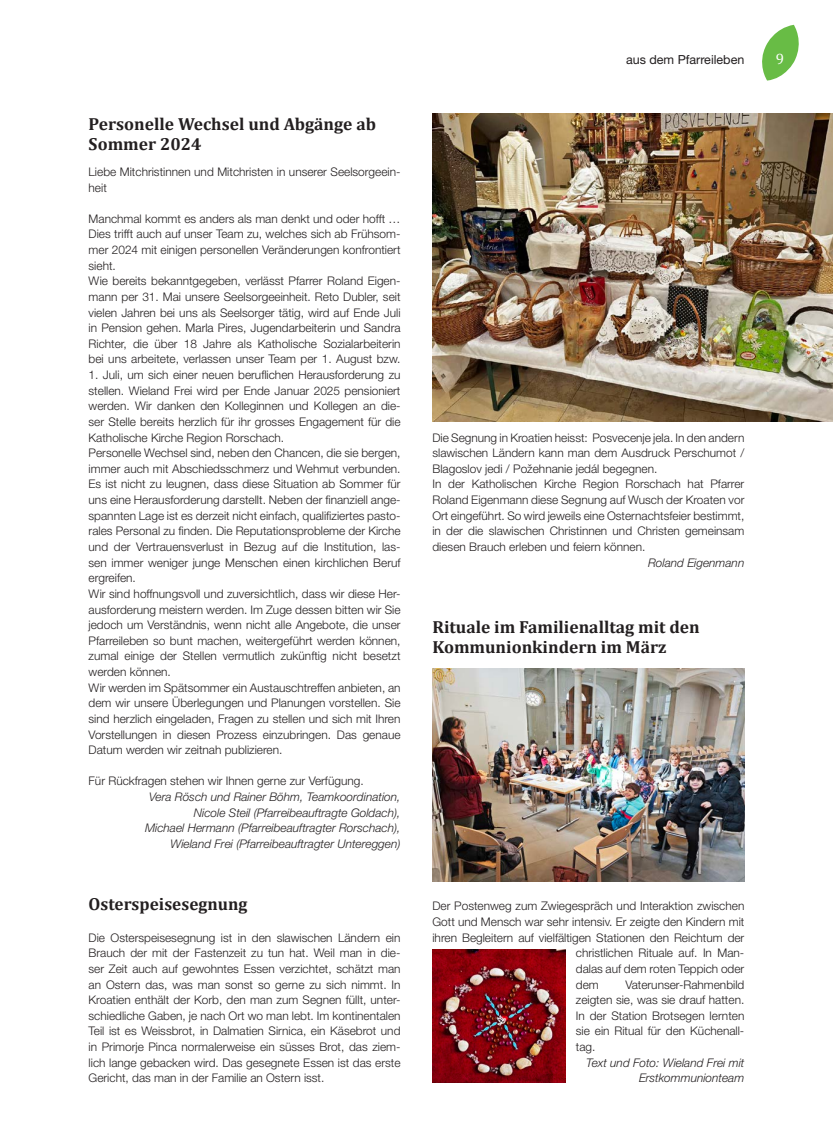
<style>
.page{position:relative;width:833px;height:1134px;background:#fff}
.page>*{position:absolute;margin:0;border:0;box-sizing:border-box;transform-origin:0 0}
.t1{font:700 17.5px/20px "Cambria";color:#231f20}
.t2{font:15px "Cambria";color:#fff}
.t3{font:12.5px "Helvetica Neue LT Std";color:#231f20}
.t4{font:300 11.88px/15.6px "Helvetica Neue LT Std";color:#231f20}
.t5{font:italic 300 11.88px/15.6px "Helvetica Neue LT Std";color:#231f20;text-align:right}
</style>
<div class="page">
<svg style="left:762px;top:25px;width:37px;height:56px"></svg>
<img style="left:432px;top:669px;width:312px;height:212px">
<img style="left:432px;top:113px;width:401px;height:308px">
<img style="left:432px;top:950px;width:133px;height:132px">
<h1 class="t1" style="left:89px;top:113px;width:289px">Personelle Wechsel und Abgänge ab<br>Sommer 2024</h1>
<p class="t4" style="left:89px;top:164px;width:313px">Liebe Mitchristinnen und Mitchristen in unserer Seelsorgeein&shy;heit</p>
<p class="t4" style="left:89px;top:210px;width:313px">Manchmal kommt es anders als man denkt und oder hofft … Dies trifft auch auf unser Team zu, welches sich ab Frühsom&shy;mer 2024 mit einigen personellen Veränderungen konfrontiert sieht.<br>Wie bereits bekanntgegeben, verlässt Pfarrer Roland Eigen&shy;mann per 31. Mai unsere Seelsorgeeinheit. Reto Dubler, seit vielen Jahren bei uns als Seelsorger tätig, wird auf Ende Juli in Pension gehen. Marla Pires, Jugendarbeiterin und Sandra Richter, die über 18 Jahre als Katholische Sozialarbeiterin bei uns arbeitete, verlassen unser Team per 1. August bzw.</p>
<p class="t4" style="left:89px;top:367px;width:313px">1. Juli, um sich einer neuen beruflichen Herausforderung zu stellen. Wieland Frei wird per Ende Januar 2025 pensioniert werden. Wir danken den Kolleginnen und Kollegen an die&shy;ser Stelle bereits herzlich für ihr grosses Engagement für die Katholische Kirche Region Rorschach.<br>Personelle Wechsel sind, neben den Chancen, die sie bergen, immer auch mit Abschiedsschmerz und Wehmut verbunden.<br>Es ist nicht zu leugnen, dass diese Situation ab Sommer für uns eine Herausforderung darstellt. Neben der finanziell ange&shy;spannten Lage ist es derzeit nicht einfach, qualifiziertes pasto&shy;rales Personal zu finden. Die Reputationsprobleme der Kirche und der Vertrauensverlust in Bezug auf die Institution, las&shy;sen immer weniger junge Menschen einen kirchlichen Beruf ergreifen.<br>Wir sind hoffnungsvoll und zuversichtlich, dass wir diese Her&shy;ausforderung meistern werden. Im Zuge dessen bitten wir Sie jedoch um Verständnis, wenn nicht alle Angebote, die unser Pfarreileben so bunt machen, weitergeführt werden können, zumal einige der Stellen vermutlich zukünftig nicht besetzt werden können.<br>Wir werden im Spätsommer ein Austauschtreffen anbieten, an dem wir unsere Überlegungen und Planungen vorstellen. Sie sind herzlich eingeladen, Fragen zu stellen und sich mit Ihren Vorstellungen in diesen Prozess einzubringen. Das genaue Datum werden wir zeitnah publizieren.</p>
<p class="t4" style="left:89px;top:773px;width:276px">Für Rückfragen stehen wir Ihnen gerne zur Verfügung.</p>
<p class="t5" style="left:145px;top:789px;width:257px">Vera Rösch und Rainer Böhm, Teamkoordination, Nicole Steil (Pfarreibeauftragte Goldach),<br>Michael Hermann (Pfarreibeauftragter Rorschach), Wieland Frei (Pfarreibeauftragter Untereggen)</p>
<h1 class="t1" style="left:89px;top:894px;width:160px">Osterspeisesegnung</h1>
<p class="t4" style="left:89px;top:929px;width:313px;text-align:justify">Die Osterspeisesegnung ist in den slawischen Ländern ein Brauch der mit der Fastenzeit zu tun hat. Weil man in die&shy;ser Zeit auch auf gewohntes Essen verzichtet, schätzt man an Ostern das, was man sonst so gerne zu sich nimmt. In Kroatien enthält der Korb, den man zum Segnen füllt, unter&shy;schiedliche Gaben, je nach Ort wo man lebt. Im kontinentalen Teil ist es Weissbrot, in Dalmatien Sirnica, ein Käsebrot und in Primorje Pinca normalerweise ein süsses Brot, das ziem&shy;lich lange gebacken wird. Das gesegnete Essen ist das erste Gericht, das man in der Familie an Ostern isst.</p>
<p class="t3" style="left:626px;top:52px;width:120px">aus dem Pfarreileben</p>
<p class="t2" style="left:775px;top:50px;width:10px">9</p>
<p class="t4" style="left:432px;top:429px;width:313px">Die Segnung in Kroatien heisst: Posvecenje jela. In den andern slawischen Ländern kann man dem Ausdruck Perschumot / Blagoslov jedi / Požehnanie jedál begegnen.<br>In der Katholischen Kirche Region Rorschach hat Pfarrer Roland Eigenmann diese Segnung auf Wusch der Kroaten vor Ort eingeführt. So wird jeweils eine Osternachtsfeier bestimmt, in der die slawischen Christinnen und Christen gemeinsam diesen Brauch erleben und feiern können.</p>
<p class="t5" style="left:648px;top:554px;width:98px">Roland Eigenmann</p>
<h1 class="t1" style="left:432px;top:617px;width:269px">Rituale im Familienalltag mit den<br>Kommunionkindern im März</h1>
<p class="t4" style="left:432px;top:898px;width:313px">Der Postenweg zum Zwiegespräch und Interaktion zwischen</p>
<p class="t4" style="left:432px;top:914px;width:313px">Gott und Mensch war sehr intensiv. Er zeigte den Kindern mit</p>
<p class="t4" style="left:432px;top:929px;width:313px">ihren Begleitern auf vielfältigen Stationen den Reichtum der</p>
<p class="t4" style="left:576px;top:945px;width:170px">christlichen Rituale auf. In Man-</p>
<p class="t4" style="left:576px;top:960px;width:170px">dalas auf dem roten Teppich oder</p>
<p class="t4" style="left:576px;top:976px;width:24px">dem</p>
<p class="t4" style="left:576px;top:976px;width:170px;text-align:justify;text-indent:49px">Vaterunser-Rahmenbild zeigten sie, was sie drauf hatten.<br>In der Station Brotsegen lernten sie ein Ritual für den Küchenall&shy;tag.</p>
<p class="t5" style="left:586px;top:1054px;width:160px">Text und Foto: Wieland Frei mit<br>Erstkommunionteam</p>
</div>
